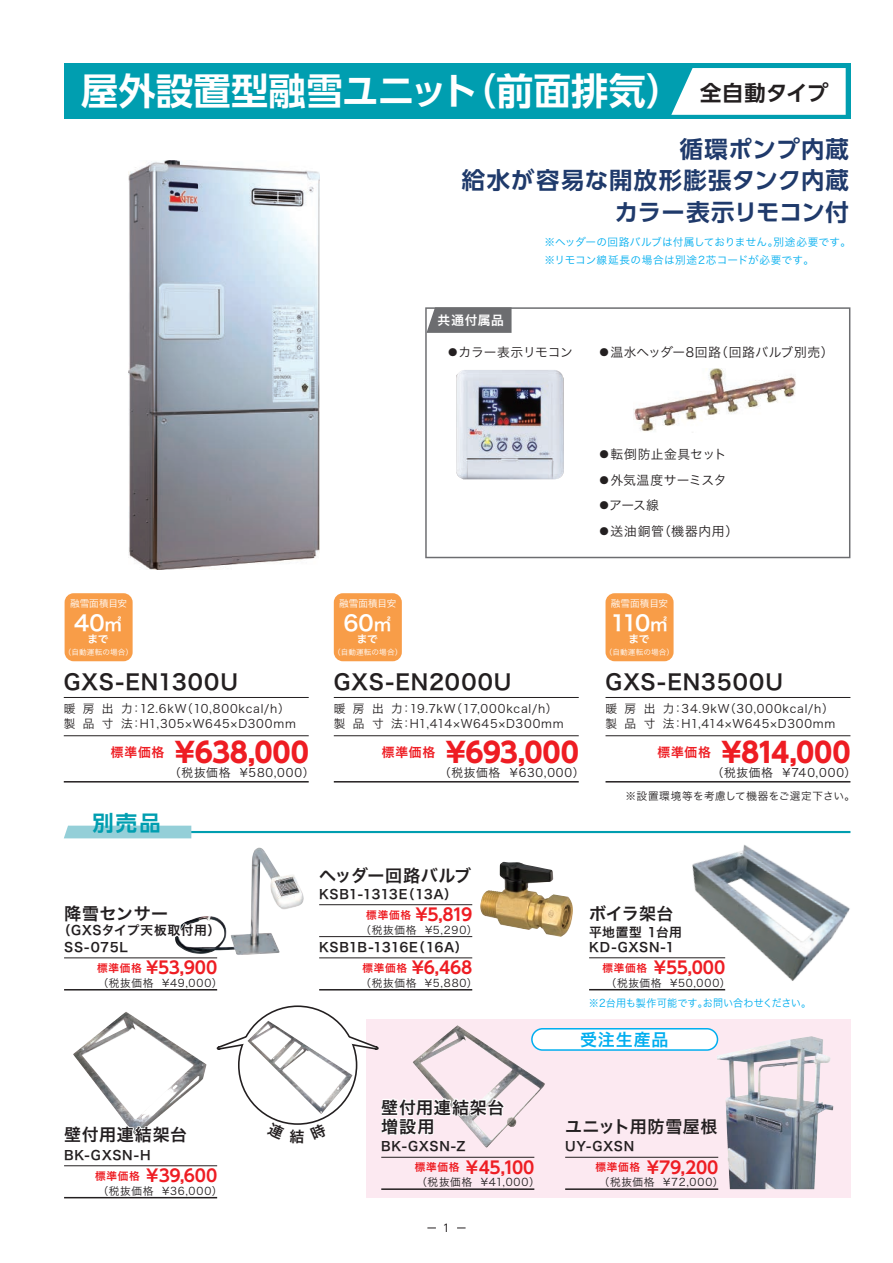
<style>
.page{position:relative;width:893px;height:1263px;background:#fff}
.page>*{position:absolute;margin:0;border:0;box-sizing:border-box;transform-origin:0 0}
.t1{font:700 37.2px "UD Shin Go Pr 6 De";letter-spacing:.01em;color:#fff}
.t2{font:700 27.6px "UD Shin Go Pr 6";letter-spacing:-.01em;color:#ee1d23}
.t3{font:700 23.4px/32px "UD Shin Go Pr 6 De";letter-spacing:.03em;color:#1f3a6b;text-align:right}
.t4{font:21.3px "Hira Kaku Pro W6";letter-spacing:.035em;color:#231f20}
.t5{font:21.3px "Hira Kaku Pro W6";letter-spacing:-.05em;color:#fff}
.t6{font:700 21.3px "UD Shin Go Pr 6 De";letter-spacing:.025em;color:#231f20}
.t7{font:700 21.3px "UD Shin Go Pr 6 De";color:#009eb0}
.t8{font:700 16.95px "UD Shin Go Pr 6 De";letter-spacing:-.02em;color:#ee1d23}
.t9{font:16.95px/19.2px "Hira Kaku Pro W6";letter-spacing:.03em;color:#231f20}
.t10{font:16.95px "Hira Kaku Pro W6";color:#231f20}
.t11{font:16.95px "Hira Kaku Pro W6";letter-spacing:.05em;color:#00aeef}
.t12{font:12.75px/16.5px "Hira Kaku Pro W6";letter-spacing:.04em;color:#231f20}
.t13{font:12.75px "Hira Kaku Pro W3";letter-spacing:.035em;color:#231f20}
.t14{font:12.75px "Hira Kaku Pro W6";letter-spacing:-.005em;color:#231f20}
.t15{font:12.75px "Hira Kaku Pro W3";letter-spacing:.055em;color:#231f20}
.t16{font:12.75px "Hira Kaku Pro W3";letter-spacing:-.005em;color:#231f20}
.t17{font:12.75px "Hira Kaku Pro W3";letter-spacing:-.02em;color:#231f20}
.t18{font:12.75px "Hira Kaku Pro W6";letter-spacing:.05em;color:#fff}
.t19{font:11.7px/15.3px "Hira Kaku Pro W3";letter-spacing:.065em;color:#231f20}
.t20{font:10.65px "Hira Kaku Pro W3";letter-spacing:.065em;color:#231f20}
.t21{font:10.65px/18px "Hira Kaku Pro W3";letter-spacing:.02em;color:#00aeef}
.t22{font:10.65px "Hira Kaku Pro W3";letter-spacing:.02em;color:#00aeef;scale:.95 1}
.t23{font:10.65px "Hira Kaku Pro W3";letter-spacing:.045em;color:#231f20}
.t24{font:10.65px "Hira Kaku Pro W6";color:#fff}
.t25{font:10.65px "UD Shin Go Pro";color:#231f20}
.t26{font:9.6px "Hira Kaku Pro W3";color:#fff}
.t27{font:7.65px "Hira Kaku Pro W3";letter-spacing:.01em;color:#fff}
.s1{font-size:16.95px}
.s2{font-family:"Hira Kaku Pro W6";font-weight:400;font-size:10.65px}
</style>
<div class="page">
<svg style="left:366px;top:1019px;width:484px;height:179px;background:#e7d9e1"></svg>
<div style="left:532px;top:1029px;width:185px;height:21px;background:#fff;border-radius:11px"></div>
<div style="left:531px;top:1028px;width:187px;height:23px;border:2px solid #00aeef;border-radius:11px"></div>
<img style="left:668px;top:831px;width:183px;height:160px">
<img style="left:175px;top:940px;width:105px;height:15px">
<img style="left:102px;top:1012px;width:24px;height:19px">
<img style="left:436px;top:1025px;width:21px;height:18px">
<img style="left:765px;top:1036px;width:46px;height:9px">
<svg style="left:186px;top:1033px;width:74px;height:24px"></svg>
<svg style="left:345px;top:1032px;width:64px;height:25px"></svg>
<img style="left:247px;top:1021px;width:21px;height:21px">
<img style="left:128px;top:161px;width:191px;height:408px">
<hr style="left:64px;top:697px;width:245px;height:1px;background:#231f20">
<hr style="left:64px;top:735px;width:245px;height:1px;background:#231f20">
<hr style="left:64px;top:781px;width:245px;height:1px;background:#231f20">
<hr style="left:334px;top:781px;width:245px;height:1px;background:#231f20">
<hr style="left:334px;top:697px;width:245px;height:1px;background:#231f20">
<hr style="left:334px;top:735px;width:245px;height:1px;background:#231f20">
<hr style="left:605px;top:781px;width:245px;height:1px;background:#231f20">
<hr style="left:605px;top:735px;width:245px;height:1px;background:#231f20">
<hr style="left:605px;top:697px;width:245px;height:1px;background:#231f20">
<div style="left:64px;top:64px;width:786px;height:55px;background:#009eb0"></div>
<svg style="left:671px;top:68px;width:175px;height:47px;background:#edf8f9"></svg>
<svg style="left:425px;top:307px;width:425px;height:251px"></svg>
<hr style="left:64px;top:958px;width:153px;height:1px;background:#231f20">
<hr style="left:64px;top:989px;width:153px;height:1px;background:#231f20">
<hr style="left:64px;top:1165px;width:153px;height:1px;background:#231f20">
<hr style="left:64px;top:1197px;width:153px;height:1px;background:#231f20">
<svg style="left:118px;top:1113px;width:45px;height:22px"></svg>
<hr style="left:381px;top:1157px;width:153px;height:1px;background:#231f20">
<hr style="left:381px;top:1188px;width:153px;height:2px;background:#231f20">
<svg style="left:379px;top:1086px;width:128px;height:51px"></svg>
<hr style="left:565px;top:1157px;width:153px;height:1px;background:#231f20">
<hr style="left:565px;top:1188px;width:153px;height:2px;background:#231f20">
<hr style="left:589px;top:957px;width:136px;height:1px;background:#231f20">
<hr style="left:589px;top:989px;width:136px;height:1px;background:#231f20">
<hr style="left:319px;top:989px;width:153px;height:1px;background:#231f20">
<hr style="left:319px;top:958px;width:153px;height:1px;background:#231f20">
<div style="left:65px;top:593px;width:68px;height:68px;background:#f89d48;border-radius:9px"></div>
<div style="left:334px;top:593px;width:68px;height:68px;background:#f89d48;border-radius:9px"></div>
<div style="left:605px;top:593px;width:69px;height:68px;background:#f89d48;border-radius:9px"></div>
<svg style="left:64px;top:825px;width:786px;height:115px"></svg>
<svg style="left:280px;top:1122px;width:24px;height:3px"></svg>
<h1 class="t1" style="left:81px;top:61px;width:604px">屋外設置型融雪ユニット（前面排気）</h1>
<h3 class="t3" style="left:462px;top:132px;width:389px">循環ポンプ内蔵<br>給水が容易な開放形膨張タンク内蔵カラー表示リモコン付</h3>
<h3 class="t6" style="left:700px;top:75px;width:130px">全自動タイプ</h3>
<p class="t18" style="left:438px;top:309px;width:68px">共通付属品</p>
<p class="t21" style="left:544px;top:232px;width:308px">※ヘッダーの回路バルブは付属しておりません。別途必要です。※リモコン線延長の場合は別途2芯コードが必要です。</p>
<p class="t17" style="left:446px;top:341px;width:128px">●カラー表示リモコン</p>
<p class="t13" style="left:598px;top:341px;width:237px">●温水ヘッダー8回路（回路バルブ別売）</p>
<p class="t13" style="left:598px;top:443px;width:130px">●転倒防止金具セット</p>
<p class="t16" style="left:598px;top:469px;width:130px">●外気温度サーミスタ</p>
<p class="t13" style="left:598px;top:494px;width:63px">●アース線</p>
<p class="t15" style="left:598px;top:520px;width:142px">●送油銅管（機器内用）</p>
<p class="t26" style="left:70px;top:595px;width:59px">融雪面積目安</p>
<p class="t26" style="left:339px;top:595px;width:59px">融雪面積目安</p>
<p class="t26" style="left:611px;top:595px;width:59px">融雪面積目安</p>
<h3 class="t5" style="left:74px;top:604px;width:49px">40<span class="s1">㎡</span></h3>
<p class="t24" style="left:88px;top:629px;width:22px">まで</p>
<h3 class="t5" style="left:344px;top:604px;width:49px">60<span class="s1">㎡</span></h3>
<p class="t24" style="left:357px;top:629px;width:22px">まで</p>
<h3 class="t5" style="left:610px;top:604px;width:59px">110<span class="s1">㎡</span></h3>
<p class="t24" style="left:628px;top:629px;width:22px">まで</p>
<p class="t27" style="left:64px;top:645px;width:71px">（自動運転の場合）</p>
<p class="t27" style="left:333px;top:645px;width:71px">（自動運転の場合）</p>
<p class="t27" style="left:605px;top:645px;width:71px">（自動運転の場合）</p>
<h3 class="t4" style="left:64px;top:662px;width:176px">GXS-EN1300U</h3>
<p class="t19" style="left:64px;top:700px;width:234px">暖 房 出 力：12.6kW（10,800kcal/h）製 品 寸 法：H1,305×W645×D300mm</p>
<h2 class="t2" style="left:111px;top:730px;width:200px"><sup>標準価格</sup> ¥638,000</h2>
<p class="t19" style="left:169px;top:764px;width:147px">（税抜価格 ¥580,000）</p>
<h3 class="t4" style="left:334px;top:662px;width:179px">GXS-EN2000U</h3>
<p class="t19" style="left:334px;top:700px;width:231px">暖 房 出 力：19.7kW（17,000kcal/h）製 品 寸 法：H1,414×W645×D300mm</p>
<h2 class="t2" style="left:382px;top:730px;width:199px"><sup>標準価格</sup> ¥693,000</h2>
<p class="t19" style="left:439px;top:764px;width:147px">（税抜価格 ¥630,000）</p>
<h3 class="t4" style="left:605px;top:662px;width:179px">GXS-EN3500U</h3>
<p class="t19" style="left:605px;top:700px;width:231px">暖 房 出 力：34.9kW（30,000kcal/h）製 品 寸 法：H1,414×W645×D300mm</p>
<h2 class="t2" style="left:657px;top:730px;width:195px"><sup>標準価格</sup> ¥814,000</h2>
<p class="t19" style="left:712px;top:764px;width:146px">（税抜価格 ¥740,000）</p>
<p class="t23" style="left:626px;top:787px;width:231px">※設置環境等を考慮して機器をご選定下さい。</p>
<h3 class="t7" style="left:92px;top:805px;width:70px">別売品</h3>
<h3 class="t9" style="left:64px;top:903px;width:105px">降雪センサー</h3>
<p class="t12" style="left:64px;top:922px;width:158px;text-indent:-6px">（GXSタイプ天板取付用）<br>SS-075L</p>
<h3 class="t8" style="left:97px;top:954px;width:122px"><span class="s2">標準価格</span> ¥53,900</h3>
<p class="t20" style="left:98px;top:973px;width:126px">（税抜価格 ¥49,000）</p>
<h3 class="t10" style="left:319px;top:860px;width:154px">ヘッダー回路バルブ</h3>
<p class="t14" style="left:319px;top:882px;width:139px">KSB1-1313E（13A）</p>
<h3 class="t8" style="left:366px;top:901px;width:108px"><span class="s2">標準価格</span> ¥5,819</h3>
<p class="t20" style="left:361px;top:920px;width:118px">（税抜価格 ¥5,290）</p>
<p class="t14" style="left:319px;top:935px;width:150px">KSB1B-1316E（16A）</p>
<h3 class="t8" style="left:362px;top:954px;width:111px"><span class="s2">標準価格</span> ¥6,468</h3>
<p class="t20" style="left:361px;top:973px;width:118px">（税抜価格 ¥5,880）</p>
<h3 class="t9" style="left:589px;top:903px;width:86px">ボイラ架台</h3>
<p class="t12" style="left:589px;top:924px;width:94px;line-height:14.9px">平地置型 1台用<br>KD-GXSN-1</p>
<h3 class="t8" style="left:602px;top:954px;width:124px"><span class="s2">標準価格</span> ￥55,000</h3>
<p class="t20" style="left:606px;top:973px;width:126px">（税抜価格 ¥50,000）</p>
<p class="t22" style="left:589px;top:993px;width:236px">※2台用も製作可能です。お問い合わせください。</p>
<h3 class="t11" style="left:580px;top:1024px;width:90px">受注生産品</h3>
<h3 class="t9" style="left:64px;top:1125px;width:125px">壁付用連結架台</h3>
<p class="t12" style="left:64px;top:1146px;width:88px">BK-GXSN-H</p>
<h3 class="t8" style="left:95px;top:1162px;width:124px"><span class="s2">標準価格</span> ￥39,600</h3>
<p class="t20" style="left:98px;top:1181px;width:126px">（税抜価格 ¥36,000）</p>
<h3 class="t9" style="left:381px;top:1097px;width:125px">壁付用連結架台増設用</h3>
<p class="t12" style="left:381px;top:1138px;width:86px">BK-GXSN-Z</p>
<h3 class="t8" style="left:415px;top:1153px;width:121px"><span class="s2">標準価格</span> ￥45,100</h3>
<p class="t20" style="left:416px;top:1173px;width:125px">（税抜価格 ¥41,000）</p>
<p class="t25" style="left:443px;top:1219px;width:9px">1</p>
<h3 class="t9" style="left:565px;top:1116px;width:154px">ユニット用防雪屋根</h3>
<p class="t12" style="left:565px;top:1138px;width:71px">UY-GXSN</p>
<h3 class="t8" style="left:596px;top:1153px;width:124px"><span class="s2">標準価格</span> ￥79,200</h3>
<p class="t20" style="left:599px;top:1173px;width:126px">（税抜価格 ¥72,000）</p>
</div>
